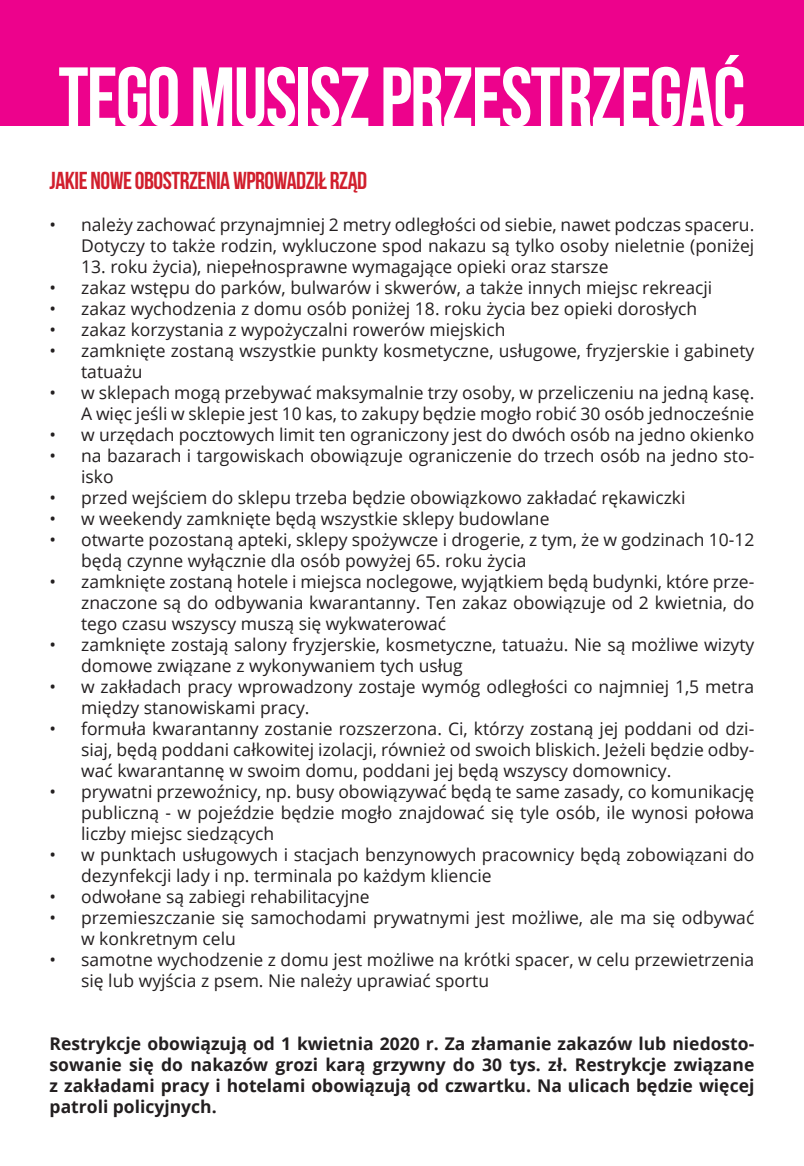
<style>
.page{position:relative;width:804px;height:1166px;background:#fff}
.page>*{position:absolute;margin:0;border:0;box-sizing:border-box;transform-origin:0 0}
.t1{font:84px "Bebas Neue";letter-spacing:-.02em;color:#fff}
.t2{font:24.5px "Bebas Neue";letter-spacing:-.02em;color:#d11f2d}
.t3{font:17.5px/21px "Open Sans";color:#231f20}
.t4{font:700 17.5px/21px "Open Sans";color:#231f20;text-align:justify}
</style>
<div class="page">
<div style="left:0;top:0;width:804px;height:126px;background:#ed028c"></div>
<h1 class="t1" style="left:58px;top:51px;width:688px">TEGO MUSISZ PRZESTRZEGAĆ</h1>
<h2 class="t2" style="left:50px;top:167px;width:319px">JAKIE NOWE OBOSTRZENIA WPROWADZIŁ RZĄD</h2>
<p class="t3" style="left:50px;top:214px;width:706px;text-align:right">• należy zachować przynajmniej 2 metry odległości od siebie, nawet podczas spaceru.<br>Dotyczy to także rodzin, wykluczone spod nakazu są tylko osoby nieletnie (poniżej</p>
<p class="t3" style="left:81px;top:256px;width:529px">13. roku życia), niepełnosprawne wymagające opieki oraz starsze</p>
<p class="t3" style="left:50px;top:277px;width:664px">• zakaz wstępu do parków, bulwarów i skwerów, a także innych miejsc rekreacji</p>
<p class="t3" style="left:50px;top:298px;width:649px">• zakaz wychodzenia z domu osób poniżej 18. roku życia bez opieki dorosłych</p>
<p class="t3" style="left:50px;top:319px;width:457px">• zakaz korzystania z wypożyczalni rowerów miejskich</p>
<p class="t3" style="left:81px;top:340px;width:674px;text-indent:-32px">• zamknięte zostaną wszystkie punkty kosmetyczne, usługowe, fryzjerskie i gabinety tatuażu</p>
<p class="t3" style="left:50px;top:382px;width:706px;text-align:right">• w sklepach mogą przebywać maksymalnie trzy osoby, w przeliczeniu na jedną kasę.<br>A więc jeśli w sklepie jest 10 kas, to zakupy będzie mogło robić 30 osób jednocześnie</p>
<p class="t3" style="left:50px;top:424px;width:706px">• w urzędach pocztowych limit ten ograniczony jest do dwóch osób na jedno okienko</p>
<p class="t3" style="left:81px;top:445px;width:674px;text-indent:-32px">• na bazarach i targowiskach obowiązuje ograniczenie do trzech osób na jedno sto&shy;isko</p>
<p class="t3" style="left:50px;top:487px;width:637px">• przed wejściem do sklepu trzeba będzie obowiązkowo zakładać rękawiczki</p>
<p class="t3" style="left:50px;top:508px;width:501px">• w weekendy zamknięte będą wszystkie sklepy budowlane</p>
<p class="t3" style="left:81px;top:529px;width:674px;text-indent:-32px">• otwarte pozostaną apteki, sklepy spożywcze i drogerie, z tym, że w godzinach 10-12 będą czynne wyłącznie dla osób powyżej 65. roku życia</p>
<p class="t3" style="left:81px;top:571px;width:674px;text-align:justify;text-indent:-32px">• zamknięte zostaną hotele i miejsca noclegowe, wyjątkiem będą budynki, które prze&shy;znaczone są do odbywania kwarantanny. Ten zakaz obowiązuje od 2 kwietnia, do tego czasu wszyscy muszą się wykwaterować</p>
<p class="t3" style="left:81px;top:634px;width:674px;text-indent:-32px">• zamknięte zostają salony fryzjerskie, kosmetyczne, tatuażu. Nie są możliwe wizyty domowe związane z wykonywaniem tych usług</p>
<p class="t3" style="left:81px;top:676px;width:674px;text-indent:-32px">• w zakładach pracy wprowadzony zostaje wymóg odległości co najmniej 1,5 metra między stanowiskami pracy.</p>
<p class="t3" style="left:81px;top:718px;width:674px;text-align:justify;text-indent:-31px">• formuła kwarantanny zostanie rozszerzona. Ci, którzy zostaną jej poddani od dzi&shy;siaj, będą poddani całkowitej izolacji, również od swoich bliskich. Jeżeli będzie odby&shy;wać kwarantannę w swoim domu, poddani jej będą wszyscy domownicy.</p>
<p class="t3" style="left:81px;top:781px;width:674px;text-align:justify;text-indent:-32px">• prywatni przewoźnicy, np. busy obowiązywać będą te same zasady, co komunikację publiczną - w pojeździe będzie mogło znajdować się tyle osób, ile wynosi połowa liczby miejsc siedzących</p>
<p class="t3" style="left:81px;top:844px;width:674px;text-indent:-32px">• w punktach usługowych i stacjach benzynowych pracownicy będą zobowiązani do dezynfekcji lady i np. terminala po każdym kliencie</p>
<p class="t3" style="left:50px;top:886px;width:321px">• odwołane są zabiegi rehabilitacyjne</p>
<p class="t3" style="left:81px;top:907px;width:674px;text-indent:-32px">• przemieszczanie się samochodami prywatnymi jest możliwe, ale ma się odbywać w konkretnym celu</p>
<p class="t3" style="left:81px;top:949px;width:674px;text-indent:-32px">• samotne wychodzenie z domu jest możliwe na krótki spacer, w celu przewietrzenia się lub wyjścia z psem. Nie należy uprawiać sportu</p>
<p class="t4" style="left:50px;top:1033px;width:706px">Restrykcje obowiązują od 1 kwietnia 2020 r. Za złamanie zakazów lub niedosto&shy;sowanie się do nakazów grozi karą grzywny do 30 tys. zł. Restrykcje związane z zakładami pracy i hotelami obowiązują od czwartku. Na ulicach będzie więcej patroli policyjnych.</p>
</div>
